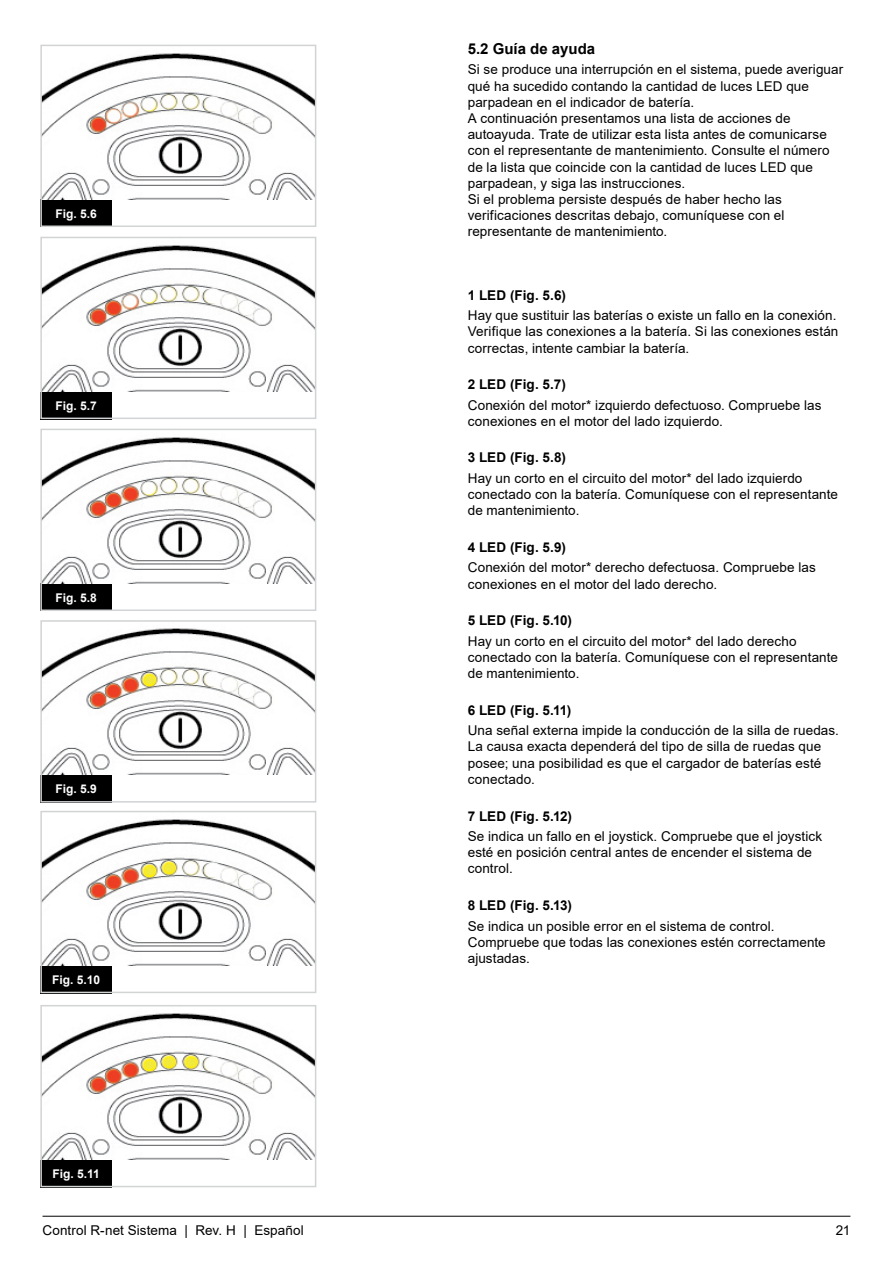
<style>
.page{position:relative;width:893px;height:1263px;background:#fff}
.page>*{position:absolute;margin:0;border:0;box-sizing:border-box;transform-origin:0 0}
.t1{font:700 15px "Arial";color:#000}
.t2{font:13.5px/16.2px "Arial";letter-spacing:.005em;color:#000}
.t3{font:700 13.5px "Arial";letter-spacing:.005em;color:#000}
.t4{font:700 12px "Arial";color:#fff}
</style>
<div class="page">
<hr style="left:43px;top:1216px;width:807px;height:1px;background:#000">
<div style="left:40px;top:200px;width:72px;height:27px;background:#000"></div>
<img style="left:43px;top:53px;width:270px;height:146px">
<div style="left:40px;top:45px;width:276px;height:182px;border:2px solid #d1d3d4"></div>
<div style="left:40px;top:392px;width:72px;height:27px;background:#000"></div>
<img style="left:43px;top:245px;width:270px;height:146px">
<div style="left:40px;top:237px;width:276px;height:182px;border:2px solid #d1d3d4"></div>
<div style="left:40px;top:584px;width:72px;height:27px;background:#000"></div>
<img style="left:43px;top:437px;width:270px;height:146px">
<div style="left:40px;top:429px;width:276px;height:182px;border:2px solid #d1d3d4"></div>
<div style="left:40px;top:775px;width:72px;height:27px;background:#000"></div>
<img style="left:43px;top:628px;width:270px;height:147px">
<div style="left:40px;top:620px;width:276px;height:182px;border:2px solid #d1d3d4"></div>
<div style="left:40px;top:966px;width:72px;height:27px;background:#000"></div>
<img style="left:43px;top:819px;width:270px;height:146px">
<div style="left:40px;top:811px;width:276px;height:182px;border:2px solid #d1d3d4"></div>
<div style="left:40px;top:1160px;width:72px;height:27px;background:#000"></div>
<img style="left:43px;top:1013px;width:270px;height:146px">
<div style="left:40px;top:1005px;width:276px;height:182px;border:2px solid #d1d3d4"></div>
<p class="t4" style="left:55px;top:205px;width:43px">Fig. 5.6</p>
<p class="t4" style="left:55px;top:397px;width:43px">Fig. 5.7</p>
<p class="t4" style="left:55px;top:589px;width:43px">Fig. 5.8</p>
<p class="t4" style="left:55px;top:781px;width:43px">Fig. 5.9</p>
<p class="t4" style="left:52px;top:971px;width:50px">Fig. 5.10</p>
<p class="t4" style="left:52px;top:1165px;width:49px">Fig. 5.11</p>
<p class="t1" style="left:468px;top:38px;width:129px">5.2 Guía de ayuda</p>
<p class="t2" style="left:468px;top:62px;width:377px">Si se produce una interrupción en el sistema, puede averiguar qué ha sucedido contando la cantidad de luces LED que parpadean en el indicador de batería.<br>A continuación presentamos una lista de acciones de autoayuda. Trate de utilizar esta lista antes de comunicarse con el representante de mantenimiento. Consulte el número de la lista que coincide con la cantidad de luces LED que parpadean, y siga las instrucciones.<br>Si el problema persiste después de haber hecho las verificaciones descritas debajo, comuníquese con el representante de mantenimiento.</p>
<p class="t3" style="left:468px;top:285px;width:100px">1 LED (Fig. 5.6)</p>
<p class="t2" style="left:468px;top:307px;width:372px">Hay que sustituir las baterías o existe un fallo en la conexión.<br>Verifique las conexiones a la batería. Si las conexiones están correctas, intente cambiar la batería.</p>
<p class="t3" style="left:468px;top:375px;width:100px">2 LED (Fig. 5.7)</p>
<p class="t2" style="left:468px;top:397px;width:355px">Conexión del motor* izquierdo defectuoso. Compruebe las conexiones en el motor del lado izquierdo.</p>
<p class="t3" style="left:468px;top:448px;width:100px">3 LED (Fig. 5.8)</p>
<p class="t2" style="left:468px;top:470px;width:372px">Hay un corto en el circuito del motor* del lado izquierdo conectado con la batería. Comuníquese con el representante de mantenimiento.</p>
<p class="t3" style="left:468px;top:538px;width:100px">4 LED (Fig. 5.9)</p>
<p class="t2" style="left:468px;top:559px;width:350px">Conexión del motor* derecho defectuosa. Compruebe las conexiones en el motor del lado derecho.</p>
<p class="t3" style="left:468px;top:611px;width:106px">5 LED (Fig. 5.10)</p>
<p class="t2" style="left:468px;top:633px;width:372px">Hay un corto en el circuito del motor* del lado derecho conectado con la batería. Comuníquese con el representante de mantenimiento.</p>
<p class="t3" style="left:468px;top:700px;width:105px">6 LED (Fig. 5.11)</p>
<p class="t2" style="left:468px;top:722px;width:373px">Una señal externa impide la conducción de la silla de ruedas.<br>La causa exacta dependerá del tipo de silla de ruedas que posee; una posibilidad es que el cargador de baterías esté conectado.</p>
<p class="t3" style="left:468px;top:806px;width:106px">7 LED (Fig. 5.12)</p>
<p class="t2" style="left:468px;top:828px;width:356px">Se indica un fallo en el joystick. Compruebe que el joystick esté en posición central antes de encender el sistema de control.</p>
<p class="t3" style="left:468px;top:896px;width:106px">8 LED (Fig. 5.13)</p>
<p class="t2" style="left:468px;top:917px;width:359px">Se indica un posible error en el sistema de control.<br>Compruebe que todas las conexiones estén correctamente ajustadas.</p>
<p class="t2" style="left:43px;top:1221px;width:263px">Control R-net Sistema | Rev. H | Español</p>
<p class="t2" style="left:836px;top:1221px;width:16px">21</p>
</div>
